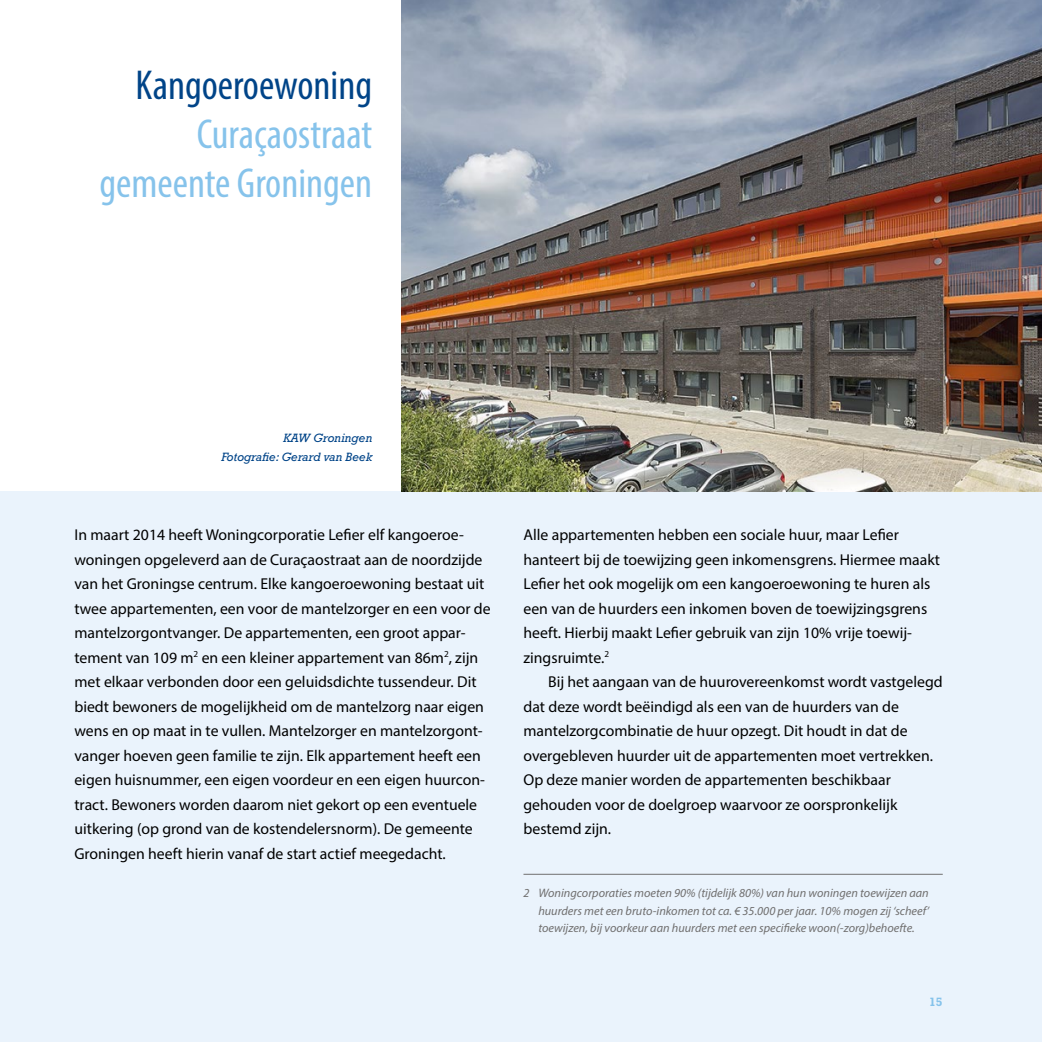
<style>
.page{position:relative;width:1042px;height:1042px;background:#fff}
.page>*{position:absolute;margin:0;border:0;box-sizing:border-box;transform-origin:0 0}
.t1{font:condensed 42px/49px "Myriad Pro";color:#86c3eb;text-align:right}
.t2{font:condensed 42px "Myriad Pro";color:#048}
.t3{font:15.75px/24.5px "Myriad Pro";color:#000}
.t4{font:italic 12.25px/17.5px "Myriad Pro";color:#706f6f;text-align:justify}
.t5{font:italic 12.25px/19.2px "Rockwell Std";color:#048;text-align:right}
.t6{font:700 12.25px "Rockwell Std";color:#86c3eb}
</style>
<div class="page">
<div style="left:0;top:491px;width:1042px;height:551px;background:#eaf3fc"></div>
<img style="left:402px;top:0;width:640px;height:491px">
<hr style="left:523px;top:874px;width:420px;height:1px;background:#706f6f">
<h1 class="t2" style="left:136px;top:60px;width:238px">Kangoeroewoning</h1>
<h1 class="t1" style="left:99px;top:109px;width:274px">Curaçaostraat gemeente Groningen</h1>
<p class="t5" style="left:221px;top:428px;width:152px">KAW Groningen<br>Fotografie: Gerard van Beek</p>
<p class="t3" style="left:74px;top:522px;width:418px">In maart 2014 heeft Woningcorporatie Lefier elf kangoeroe&shy;woningen opgeleverd aan de Curaçaostraat aan de noordzijde van het Groningse centrum. Elke kangoeroewoning bestaat uit twee appartementen, een voor de mantelzorger en een voor de mantelzorgontvanger. De appartementen, een groot appar&shy;tement van 109 m<sup>2</sup> en een kleiner appartement van 86m<sup>2</sup>, zijn met elkaar verbonden door een geluidsdichte tussendeur. Dit biedt bewoners de mogelijkheid om de mantelzorg naar eigen wens en op maat in te vullen. Mantelzorger en mantelzorgont&shy;vanger hoeven geen familie te zijn. Elk appartement heeft een eigen huisnummer, een eigen voordeur en een eigen huurcon&shy;tract. Bewoners worden daarom niet gekort op een eventuele uitkering (op grond van de kostendelersnorm). De gemeente Groningen heeft hierin vanaf de start actief meegedacht.</p>
<p class="t3" style="left:523px;top:522px;width:418px">Alle appartementen hebben een sociale huur, maar Lefier hanteert bij de toewijzing geen inkomensgrens. Hiermee maakt Lefier het ook mogelijk om een kangoeroewoning te huren als een van de huurders een inkomen boven de toewijzingsgrens heeft. Hierbij maakt Lefier gebruik van zijn 10% vrije toewij&shy;zingsruimte.<sup>2</sup></p>
<p class="t3" style="left:523px;top:669px;width:421px;text-indent:25px">Bij het aangaan van de huurovereenkomst wordt vastgelegd dat deze wordt beëindigd als een van de huurders van de mantelzorgcombinatie de huur opzegt. Dit houdt in dat de overgebleven huurder uit de appartementen moet vertrekken.<br>Op deze manier worden de appartementen beschikbaar gehouden voor de doelgroep waarvoor ze oorspronkelijk bestemd zijn.</p>
<p class="t4" style="left:538px;top:884px;width:392px;text-indent:-15px">2 Woningcorporaties moeten 90% (tijdelijk 80%) van hun woningen toewijzen aan huurders met een bruto-inkomen tot ca. € 35.000 per jaar. 10% mogen zij ‘scheef’ toewijzen, bij voorkeur aan huurders met een specifieke woon(-zorg)behoefte.</p>
<p class="t6" style="left:929px;top:994px;width:15px">15</p>
</div>
